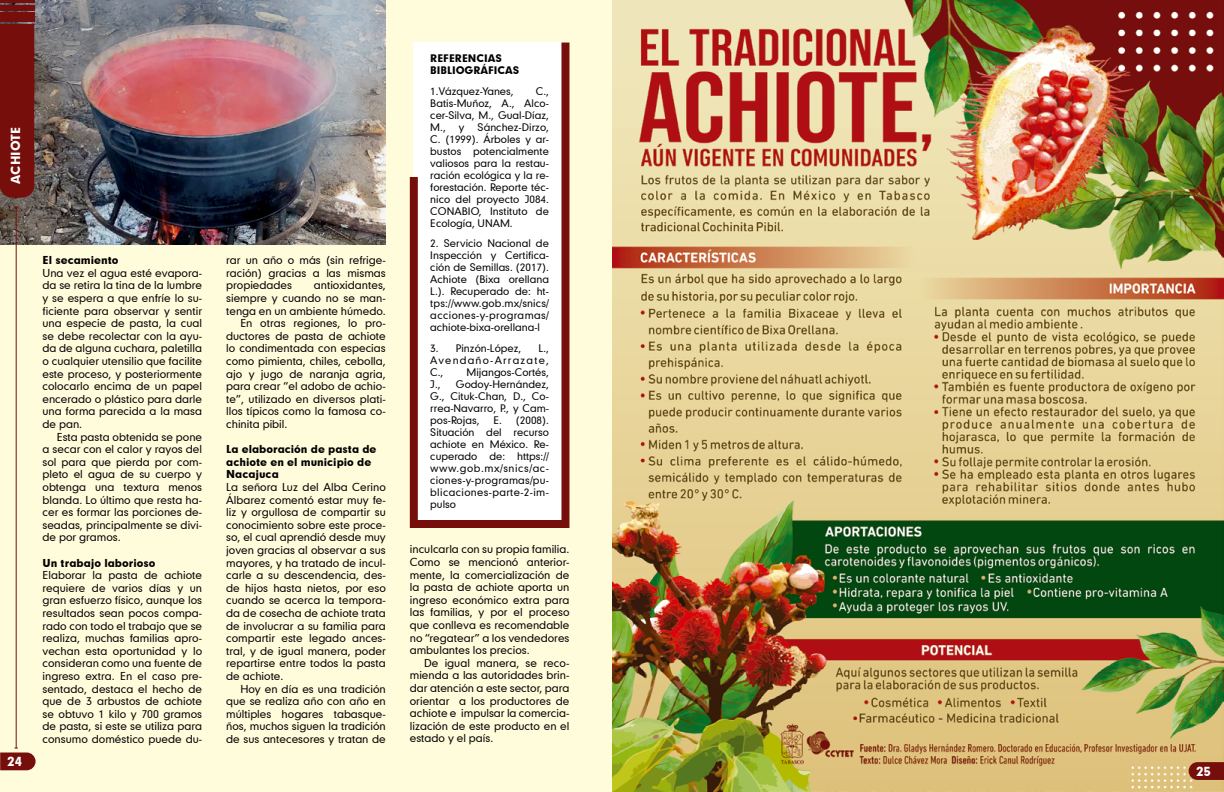
<style>
.page{position:relative;width:1224px;height:792px;background:#fff}
.page>*{position:absolute;margin:0;border:0;box-sizing:border-box;transform-origin:0 0}
.t1{font:12px "Geometric 706 BT Black B";color:#fff}
.t2{font:10.5px/12.6px "Geometric 706 BT Medium B";color:#000;text-align:justify}
.t3{font:10.5px/12.6px "Geometric 706 BT Black B";color:#000}
.t4{font:10px/12px "Geometric 706 BT Medium B";color:#000;text-align:justify}
.t5{font:10px/12px "Geometric 706 BT Black B";color:#000}
</style>
<div class="page">
<img style="left:612px;top:0;width:612px;height:792px">
<div style="left:0;top:0;width:612px;height:792px;background:#fffcdc"></div>
<img style="left:0;top:0;width:386px;height:245px">
<svg style="left:1189px;top:762px;width:35px;height:18px"></svg>
<div style="left:0;top:24px;width:34px;height:174px;background:#760e0c"></div>
<div style="left:0;top:12px;width:34px;height:9px;background:#760e0c"></div>
<div style="left:0;top:5px;width:34px;height:5px;background:#760e0c"></div>
<hr style="left:0;top:0;width:34px;height:3px;background:#760e0c">
<div style="left:11px;top:71px;width:11px;height:113px;background:#760e0c"></div>
<hr style="left:16px;top:208px;width:1px;height:540px;background:#760e0c">
<svg style="left:0;top:748px;width:36px;height:22px"></svg>
<svg style="left:409px;top:42px;width:161px;height:486px;background:#f1e6e6"></svg>
<p class="t1" style="left:7px;top:184px;width:58px;rotate:-90deg">ACHIOTE</p>
<p class="t1" style="left:7px;top:753px;width:16px">24</p>
<p class="t3" style="left:43px;top:254px;width:78px">El secamiento</p>
<p class="t2" style="left:43px;top:266px;width:161px">Una vez el agua esté evapora&shy;da se retira la tina de la lumbre y se espera a que enfríe lo su&shy;ficiente para observar y sentir una especie de pasta, la cual se debe recolectar con la ayu&shy;da de alguna cuchara, paletilla o cualquier utensilio que facilite este proceso, y posteriormente colocarlo encima de un papel encerado o plástico para darle una forma parecida a la masa de pan.</p>
<p class="t2" style="left:43px;top:430px;width:161px;text-indent:14px">Esta pasta obtenida se pone a secar con el calor y rayos del sol para que pierda por com&shy;pleto el agua de su cuerpo y obtenga una textura menos blanda. Lo último que resta ha&shy;cer es formar las porciones de&shy;seadas, principalmente se divi&shy;de por gramos.</p>
<p class="t3" style="left:43px;top:556px;width:114px">Un trabajo laborioso</p>
<p class="t2" style="left:43px;top:569px;width:161px">Elaborar la pasta de achiote requiere de varios días y un gran esfuerzo físico, aunque los resultados sean pocos compa&shy;rado con todo el trabajo que se realiza, muchas familias apro&shy;vechan esta oportunidad y lo consideran como una fuente de ingreso extra. En el caso pre&shy;sentado, destaca el hecho de que de 3 arbustos de achiote se obtuvo 1 kilo y 700 gramos de pasta, si este se utiliza para consumo doméstico puede du-</p>
<p class="t2" style="left:226px;top:254px;width:161px">rar un año o más (sin refrige&shy;ración) gracias a las mismas propiedades</p>
<p class="t2" style="left:314px;top:279px;width:74px">antioxidantes,</p>
<p class="t2" style="left:226px;top:291px;width:161px">siempre y cuando no se man-</p>
<p class="t2" style="left:226px;top:304px;width:161px">tenga en un ambiente húmedo.</p>
<p class="t2" style="left:240px;top:317px;width:147px">En otras regiones, lo pro-</p>
<p class="t2" style="left:226px;top:329px;width:161px">ductores de pasta de achiote</p>
<p class="t2" style="left:226px;top:342px;width:161px">lo condimentada con especias</p>
<p class="t2" style="left:226px;top:354px;width:161px">como pimienta, chiles, cebolla,</p>
<p class="t2" style="left:226px;top:367px;width:161px">ajo y jugo de naranja agria,</p>
<p class="t2" style="left:226px;top:380px;width:161px">para crear “el adobo de achio-</p>
<p class="t2" style="left:226px;top:392px;width:161px">te”, utilizado en diversos plati-</p>
<p class="t2" style="left:226px;top:405px;width:161px">llos típicos como la famosa co-</p>
<p class="t2" style="left:226px;top:417px;width:63px">chinita pibil.</p>
<p class="t3" style="left:226px;top:443px;width:152px">La elaboración de pasta de achiote en el municipio de<br>Nacajuca</p>
<p class="t2" style="left:226px;top:480px;width:161px">La señora Luz del Alba Cerino Álbarez comentó estar muy fe&shy;liz y orgullosa de compartir su conocimiento sobre este proce&shy;so, el cual aprendió desde muy joven gracias al observar a sus mayores, y ha tratado de incul&shy;carle a su descendencia, des&shy;de hijos hasta nietos, por eso cuando se acerca la tempora&shy;da de cosecha de achiote trata de involucrar a su familia para compartir este legado ances&shy;tral, y de igual manera, poder repartirse entre todos la pasta de achiote.</p>
<p class="t2" style="left:226px;top:682px;width:161px;text-indent:14px">Hoy en día es una tradición que se realiza año con año en múltiples hogares tabasque&shy;ños, muchos siguen la tradición de sus antecesores y tratan de</p>
<p class="t5" style="left:430px;top:52px;width:91px">REFERENCIAS<br>BIBLIOGRÁFICAS</p>
<p class="t4" style="left:430px;top:85px;width:85px">1.Vázquez-Yanes,</p>
<p class="t4" style="left:430px;top:85px;width:120px;text-indent:106px">C., Batis-Muñoz, A., Alco&shy;cer-Silva, M., Gual-Díaz, M.,</p>
<p class="t4" style="left:430px;top:121px;width:120px;text-indent:47px">Sánchez-Dirzo, C. (1999). Árboles y ar&shy;bustos potencialmente valiosos para la restau&shy;ración ecológica y la re&shy;forestación. Reporte téc&shy;nico del proyecto J084.<br>CONABIO, Instituto de Ecología, UNAM.</p>
<p class="t4" style="left:430px;top:237px;width:120px">2. Servicio Nacional de Inspección y Certifica&shy;ción de Semillas. (2017).<br>Achiote (Bixa orellana L.). Recuperado de: ht&shy;tps://www.gob.mx/snics/ acciones-y-programas/ achiote-bixa-orellana-l</p>
<p class="t4" style="left:430px;top:342px;width:93px">3. Pinzón-López,</p>
<p class="t4" style="left:459px;top:121px;width:7px">y</p>
<p class="t4" style="left:430px;top:342px;width:120px;text-indent:108px">L., Avendaño-Arrazate, C.,</p>
<p class="t4" style="left:466px;top:366px;width:84px">Mijangos-Cortés,</p>
<p class="t4" style="left:430px;top:378px;width:120px;text-indent:26px">Godoy-Hernández, G., Cituk-Chan, D., Co&shy;rrea-Navarro, P., y Cam&shy;pos-Rojas,</p>
<p class="t4" style="left:430px;top:378px;width:12px">J.,</p>
<p class="t4" style="left:430px;top:414px;width:120px;text-indent:63px">E. (2008).<br>Situación del recurso achiote en México. Re&shy;cuperado de: https:// www.gob.mx/snics/ac&shy;ciones-y-programas/pu&shy;blicaciones-parte-2-im&shy;pulso</p>
<p class="t2" style="left:410px;top:543px;width:161px">inculcarla con su propia familia.<br>Como se mencionó anterior&shy;mente, la comercialización de la pasta de achiote aporta un ingreso económico extra para las familias, y por el proceso que conlleva es recomendable no “regatear” a los vendedores ambulantes los precios.</p>
<p class="t2" style="left:410px;top:656px;width:161px;text-indent:14px">De igual manera, se reco&shy;mienda a las autoridades brin&shy;dar atención a este sector, para orientar a los productores de achiote e impulsar la comercia&shy;lización de este producto en el estado y el país.</p>
<p class="t1" style="left:1196px;top:763px;width:16px">25</p>
</div>
